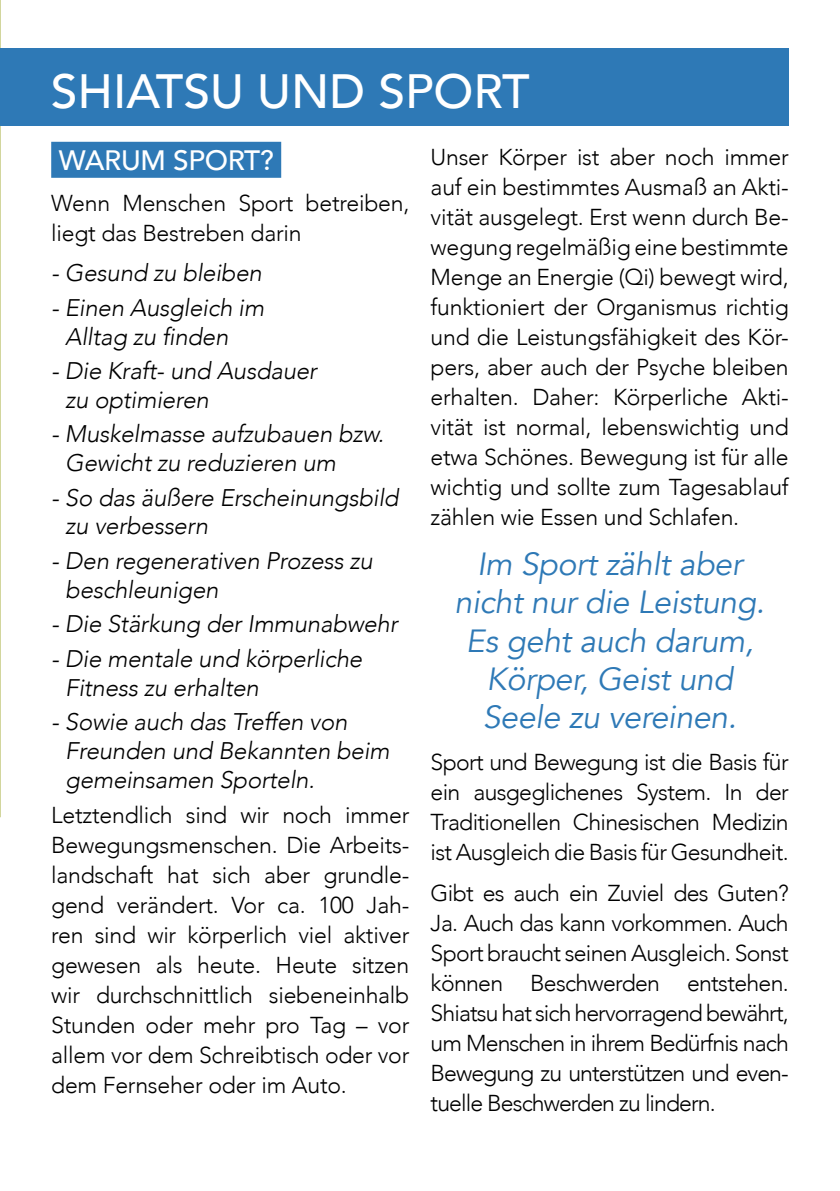
<style>
.page{position:relative;width:840px;height:1191px;background:#fff}
.page>*{position:absolute;margin:0;border:0;box-sizing:border-box;transform-origin:0 0}
.t1{font:500 48px "Avenir";color:#fff}
.t2{font:italic 32px/38.4px "Avenir";letter-spacing:-.01em;color:#2e79b6;text-align:center}
.t3{font:500 28px "Avenir";letter-spacing:-.01em;color:#fff}
.t4{font:italic 300 24px/28.8px "Avenir";letter-spacing:-.01em;color:#000}
.t5{font:300 23px/30px "Avenir";letter-spacing:-.01em;color:#000;text-align:justify}
</style>
<div class="page">
<div style="left:51px;top:142px;width:230px;height:36px;background:#2e79b6"></div>
<div style="left:0;top:49px;width:788px;height:77px;background:#2e79b6"></div>
<h1 class="t1" style="left:51px;top:71px;width:480px">SHIATSU UND SPORT</h1>
<p class="t3" style="left:59px;top:148px;width:217px">WARUM SPORT?</p>
<p class="t5" style="left:51px;top:188px;width:359px">Wenn Menschen Sport betreiben, liegt das Bestreben darin</p>
<p class="t4" style="left:51px;top:259px;width:212px">- Gesund zu bleiben</p>
<p class="t4" style="left:65px;top:293px;width:200px;text-indent:-14px">- Einen Ausgleich im<br>Alltag zu finden</p>
<p class="t4" style="left:65px;top:357px;width:253px;text-indent:-14px">- Die Kraft- und Ausdauer zu optimieren</p>
<p class="t4" style="left:65px;top:420px;width:320px;text-indent:-14px">- Muskelmasse aufzubauen bzw.<br>Gewicht zu reduzieren um</p>
<p class="t4" style="left:65px;top:483px;width:334px;text-indent:-14px">- So das äußere Erscheinungsbild zu verbessern</p>
<p class="t4" style="left:65px;top:547px;width:309px;text-indent:-14px">- Den regenerativen Prozess zu beschleunigen</p>
<p class="t4" style="left:51px;top:610px;width:348px">- Die Stärkung der Immunabwehr</p>
<p class="t4" style="left:65px;top:644px;width:298px;text-indent:-14px">- Die mentale und körperliche<br>Fitness zu erhalten</p>
<p class="t4" style="left:65px;top:708px;width:326px;text-indent:-14px">- Sowie auch das Treffen von<br>Freunden und Bekannten beim gemeinsamen Sporteln.</p>
<p class="t5" style="left:51px;top:800px;width:359px">Letztendlich sind wir noch immer Bewegungsmenschen. Die Arbeits&shy;landschaft hat sich aber grundle&shy;gend verändert. Vor ca. 100 Jah&shy;ren sind wir körperlich viel aktiver gewesen als heute. Heute sitzen wir durchschnittlich siebeneinhalb Stunden oder mehr pro Tag – vor allem vor dem Schreibtisch oder vor dem Fernseher oder im Auto.</p>
<p class="t5" style="left:430px;top:142px;width:359px">Unser Körper ist aber noch immer auf ein bestimmtes Ausmaß an Akti&shy;vität ausgelegt. Erst wenn durch Be&shy;wegung regelmäßig eine bestimmte Menge an Energie (Qi) bewegt wird, funktioniert der Organismus richtig und die Leistungsfähigkeit des Kör&shy;pers, aber auch der Psyche bleiben erhalten. Daher: Körperliche Akti&shy;vität ist normal, lebenswichtig und etwa Schönes. Bewegung ist für alle wichtig und sollte zum Tagesablauf zählen wie Essen und Schlafen.</p>
<h2 class="t2" style="left:454px;top:548px;width:311px">Im Sport zählt aber nicht nur die Leistung.<br>Es geht auch darum,<br>Körper, Geist und<br>Seele zu vereinen.</h2>
<p class="t5" style="left:430px;top:747px;width:359px">Sport und Bewegung ist die Basis für ein ausgeglichenes System. In der Traditionellen Chinesischen Medizin ist Ausgleich die Basis für Gesundheit.</p>
<p class="t5" style="left:430px;top:878px;width:359px">Gibt es auch ein Zuviel des Guten?<br>Ja. Auch das kann vorkommen. Auch Sport braucht seinen Ausgleich. Sonst können Beschwerden entstehen.<br>Shiatsu hat sich hervorragend bewährt, um Menschen in ihrem Bedürfnis nach Bewegung zu unterstützen und even&shy;tuelle Beschwerden zu lindern.</p>
</div>
